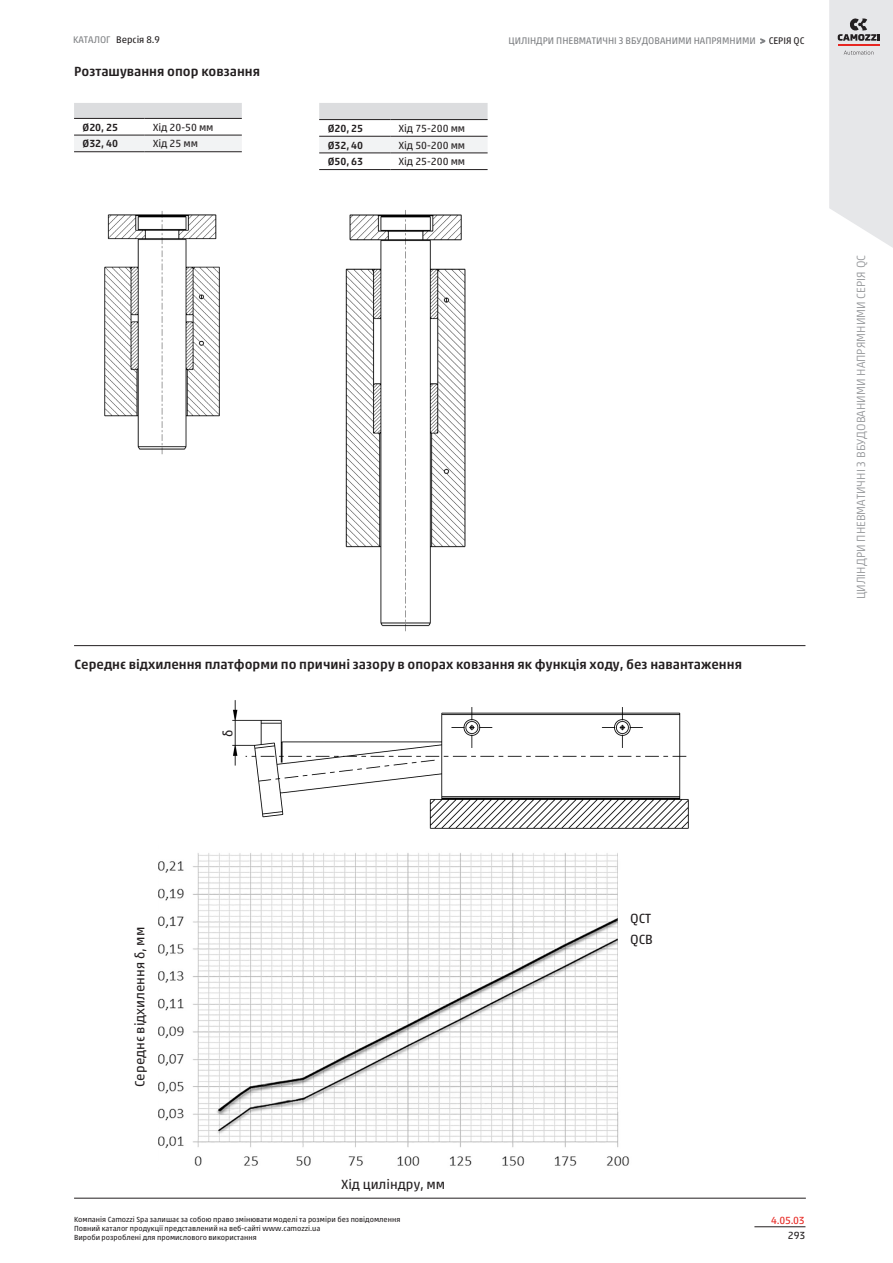
<style>
.page{position:relative;width:893px;height:1263px;background:#fff}
.page>*{position:absolute;margin:0;border:0;box-sizing:border-box;transform-origin:0 0}
.sectionTitle_value{font:500 13.5px "Akko W1 G";color:#231f20}
.sectionTitle_value-2{font:13.5px "Akko W1 G";color:#231f20}
.t1{font:300 12px "Akko W1 G";color:#939598}
.models_row_header{font:10.5px "Akko W1 G";color:#231f20}
.models_model{font:10.5px "Akko W1 G";color:#231f20}
.models_row_header-2{font:500 10.5px "Akko W1 G";color:#231f20}
.models_model-2{font:500 10.5px "Akko W1 G";color:#231f20}
.secL{font:10.5px "Akko W1 G";color:#e72621}
.t2{font:9.75px "Akko W1 G";color:#808285}
.t3{font:9.75px "Akko W1 G";color:#231f20}
.t4{font:7.5px/9px "Akko W1 G";color:#231f20}
.s1{color:#808285}
.s2{color:#231f20}
</style>
<div class="page">
<svg style="left:829px;top:0;width:64px;height:248px;background:#e3e4e6"></svg>
<hr style="left:838px;top:44px;width:41px;height:2px;background:#e72621">
<hr style="left:754px;top:1226px;width:51px;height:1px;background:#231f20">
<hr style="left:74px;top:645px;width:731px;height:1px;background:#231f20">
<img style="left:104px;top:211px;width:116px;height:244px">
<img style="left:345px;top:210px;width:121px;height:422px">
<div style="left:74px;top:103px;width:168px;height:15px;background:#dcdddf"></div>
<div style="left:74px;top:136px;width:168px;height:15px;background:#f2f3f4"></div>
<hr style="left:74px;top:118px;width:71px;height:1px;background:#231f20">
<hr style="left:145px;top:118px;width:97px;height:1px;background:#231f20">
<hr style="left:74px;top:135px;width:71px;height:1px;background:#231f20">
<hr style="left:145px;top:135px;width:97px;height:1px;background:#231f20">
<hr style="left:74px;top:151px;width:71px;height:1px;background:#231f20">
<hr style="left:145px;top:151px;width:97px;height:1px;background:#231f20">
<div style="left:319px;top:103px;width:169px;height:16px;background:#dcdddf"></div>
<div style="left:319px;top:137px;width:169px;height:16px;background:#f2f3f4"></div>
<hr style="left:319px;top:119px;width:71px;height:1px;background:#231f20">
<hr style="left:390px;top:119px;width:98px;height:1px;background:#231f20">
<hr style="left:319px;top:136px;width:71px;height:1px;background:#231f20">
<hr style="left:390px;top:136px;width:98px;height:1px;background:#231f20">
<hr style="left:319px;top:153px;width:71px;height:1px;background:#231f20">
<hr style="left:390px;top:153px;width:98px;height:1px;background:#231f20">
<hr style="left:319px;top:169px;width:71px;height:1px;background:#231f20">
<hr style="left:390px;top:169px;width:98px;height:1px;background:#231f20">
<hr style="left:74px;top:1198px;width:732px;height:1px;background:#231f20">
<img style="left:158px;top:853px;width:472px;height:313px">
<img style="left:232px;top:700px;width:457px;height:129px">
<div style="left:220px;top:725px;width:13px;height:14px;background:#fff"></div>
<h3 class="t3" style="left:73px;top:33px;width:88px"><span class="s1">КАТАЛОГ</span> Версія 8.9</h3>
<h3 class="t2" style="left:508px;top:33px;width:297px">ЦИЛІНДРИ ПНЕВМАТИЧНІ З ВБУДОВАНИМИ НАПРЯМНИМИ &gt; <span class="s2">СЕРІЯ QC</span></h3>
<p class="sectionTitle_value" style="left:74px;top:62px;width:188px">Розташування опор ковзання</p>
<p class="models_model-2" style="left:83px;top:119px;width:37px">Ø20, 25</p>
<p class="models_model" style="left:153px;top:120px;width:62px">Хід 20-50 мм</p>
<p class="models_row_header-2" style="left:83px;top:136px;width:37px">Ø32, 40</p>
<p class="models_row_header" style="left:153px;top:136px;width:46px">Хід 25 мм</p>
<p class="models_model-2" style="left:328px;top:121px;width:37px">Ø20, 25</p>
<p class="models_model" style="left:399px;top:121px;width:68px">Хід 75-200 мм</p>
<p class="models_row_header-2" style="left:328px;top:137px;width:37px">Ø32, 40</p>
<p class="models_row_header" style="left:399px;top:137px;width:68px">Хід 50-200 мм</p>
<p class="models_row_header-2" style="left:328px;top:154px;width:37px">Ø50, 63</p>
<p class="models_row_header" style="left:399px;top:154px;width:68px">Хід 25-200 мм</p>
<p class="sectionTitle_value" style="left:74px;top:654px;width:669px">Середнє відхилення платформи по причині зазору в опорах ковзання як функція ходу, без навантаження</p>
<p class="sectionTitle_value-2" style="left:218px;top:736px;width:9px;rotate:-90deg">δ</p>
<h2 class="t1" style="left:852px;top:599px;width:346px;rotate:-90deg">ЦИЛІНДРИ ПНЕВМАТИЧНІ З ВБУДОВАНИМИ НАПРЯМНИМИ СЕРІЯ QC</h2>
<p class="sectionTitle_value-2" style="left:130px;top:1087px;width:162px;rotate:-90deg">Середнє відхилення δ, мм</p>
<p class="sectionTitle_value-2" style="left:342px;top:1174px;width:105px">Хід циліндру, мм</p>
<p class="t4" style="left:74px;top:1214px;width:328px">Компанія Camozzi Spa залишає за собою право змінювати моделі та розміри без повідомлення<br>Повний каталог продукції представлений на веб-сайті www.camozzi.ua<br>Вироби розроблені для промислового використання</p>
<p class="sectionTitle_value-2" style="left:630px;top:909px;width:23px">QCT</p>
<p class="sectionTitle_value-2" style="left:630px;top:930px;width:24px">QCB</p>
<p class="secL" style="left:771px;top:1212px;width:35px">4.05.03</p>
<h3 class="models_row_header" style="left:788px;top:1228px;width:19px">293</h3>
</div>
